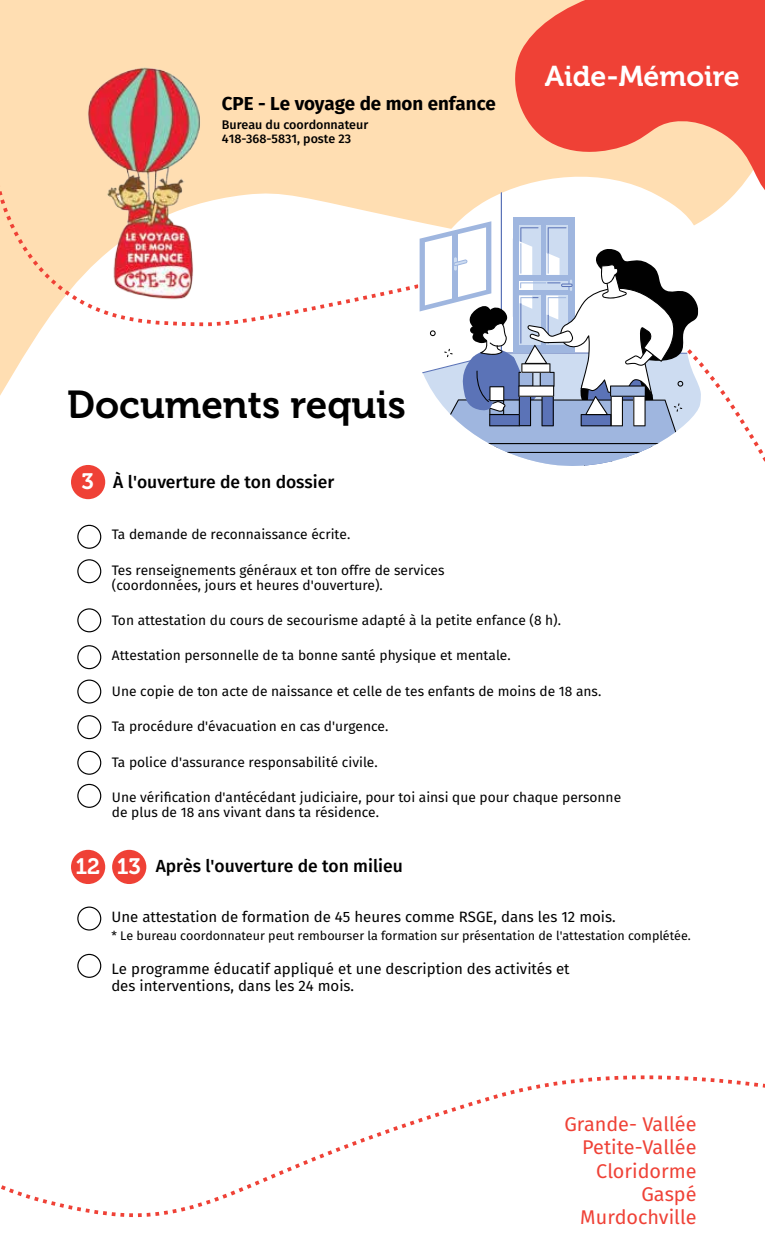
<style>
.page{position:relative;width:765px;height:1260px;background:#fff}
.page>*{position:absolute;margin:0;border:0;box-sizing:border-box;transform-origin:0 0}
.t1{font:38.75px "Museo 700";color:#000}
.t2{font:28.5px "Museo 700";color:#fff}
.t3{font:22.25px "Museo 700";color:#fff}
.t4{font:19.88px/23.1px "Fira Sans";color:#ef4136;text-align:right}
.t5{font:700 18.75px "Fira Sans";color:#000}
.t6{font:500 17.5px "Fira Sans";color:#000}
.t7{font:15px/17.5px "Fira Sans";color:#000}
.t8{font:13.75px/15px "Fira Sans";color:#000}
.t9{font:12.5px "Fira Sans";color:#000}
.t10{font:500 12.5px/13.8px "Fira Sans";color:#000}
.s1{font-family:"Museo 700";font-weight:400;font-size:22.25px;color:#fff}
</style>
<div class="page">
<div style="left:0;top:0;width:508px;height:179px;background:#ffdeb2"></div>
<svg style="left:508px;top:0;width:257px;height:179px;background:#f26653"></svg>
<img style="left:81px;top:62px;width:128px;height:117px">
<svg style="left:0;top:179px;width:765px;height:321px"></svg>
<svg style="left:1px;top:1075px;width:764px;height:143px"></svg>
<div style="left:71px;top:850px;width:34px;height:34px;background:#ef4136;border-radius:50%"></div>
<div style="left:112px;top:850px;width:34px;height:34px;background:#ef4136;border-radius:50%"></div>
<div style="left:77px;top:525px;width:24px;height:24px;border:1px solid #000;border-radius:50%"></div>
<div style="left:77px;top:559px;width:24px;height:24px;border:1px solid #000;border-radius:50%"></div>
<div style="left:77px;top:608px;width:24px;height:24px;border:1px solid #000;border-radius:50%"></div>
<div style="left:77px;top:645px;width:24px;height:24px;border:1px solid #000;border-radius:50%"></div>
<div style="left:77px;top:907px;width:24px;height:24px;border:1px solid #000;border-radius:50%"></div>
<div style="left:77px;top:954px;width:24px;height:24px;border:1px solid #000;border-radius:50%"></div>
<div style="left:77px;top:680px;width:24px;height:24px;border:1px solid #000;border-radius:50%"></div>
<div style="left:77px;top:715px;width:24px;height:24px;border:1px solid #000;border-radius:50%"></div>
<div style="left:77px;top:751px;width:24px;height:24px;border:1px solid #000;border-radius:50%"></div>
<div style="left:77px;top:784px;width:24px;height:24px;border:1px solid #000;border-radius:50%"></div>
<svg style="left:400px;top:166px;width:312px;height:310px"></svg>
<svg style="left:420px;top:192px;width:281px;height:284px"></svg>
<h3 class="t5" style="left:222px;top:90px;width:276px">CPE - Le voyage de mon enfance</h3>
<p class="t10" style="left:222px;top:119px;width:148px">Bureau du coordonnateur<br>418-368-5831, poste 23</p>
<h2 class="t2" style="left:545px;top:60px;width:196px">Aide-Mémoire</h2>
<h1 class="t1" style="left:67px;top:383px;width:340px">Documents requis</h1>
<h3 class="t3" style="left:82px;top:469px;width:14px">3</h3>
<p class="t6" style="left:113px;top:469px;width:223px">À l'ouverture de ton dossier</p>
<p class="t8" style="left:112px;top:528px;width:240px">Ta demande de reconnaissance écrite.</p>
<p class="t8" style="left:112px;top:563px;width:334px">Tes renseignements généraux et ton offre de services (coordonnées, jours et heures d'ouverture).</p>
<p class="t8" style="left:112px;top:614px;width:451px">Ton attestation du cours de secourisme adapté à la petite enfance (8 h).</p>
<p class="t8" style="left:112px;top:649px;width:400px">Attestation personnelle de ta bonne santé physique et mentale.</p>
<p class="t8" style="left:112px;top:684px;width:491px">Une copie de ton acte de naissance et celle de tes enfants de moins de 18 ans.</p>
<p class="t8" style="left:112px;top:720px;width:278px">Ta procédure d'évacuation en cas d'urgence.</p>
<p class="t8" style="left:112px;top:755px;width:267px">Ta police d'assurance responsabilité civile.</p>
<p class="t8" style="left:112px;top:791px;width:511px">Une vérification d'antécédant judiciaire, pour toi ainsi que pour chaque personne de plus de 18 ans vivant dans ta résidence.</p>
<p class="t6" style="left:75px;top:853px;width:329px"><span class="s1">12 13</span> Après l'ouverture de ton milieu</p>
<p class="t7" style="left:111px;top:909px;width:506px">Une attestation de formation de 45 heures comme RSGE, dans les 12 mois.</p>
<p class="t9" style="left:111px;top:927px;width:581px">* Le bureau coordonnateur peut rembourser la formation sur présentation de l'attestation complétée.</p>
<p class="t7" style="left:111px;top:961px;width:460px">Le programme éducatif appliqué et une description des activités et des interventions, dans les 24 mois.</p>
<h3 class="t4" style="left:564px;top:1114px;width:134px">Grande- Vallée<br>Petite-Vallée<br>Cloridorme<br>Gaspé<br>Murdochville</h3>
</div>
